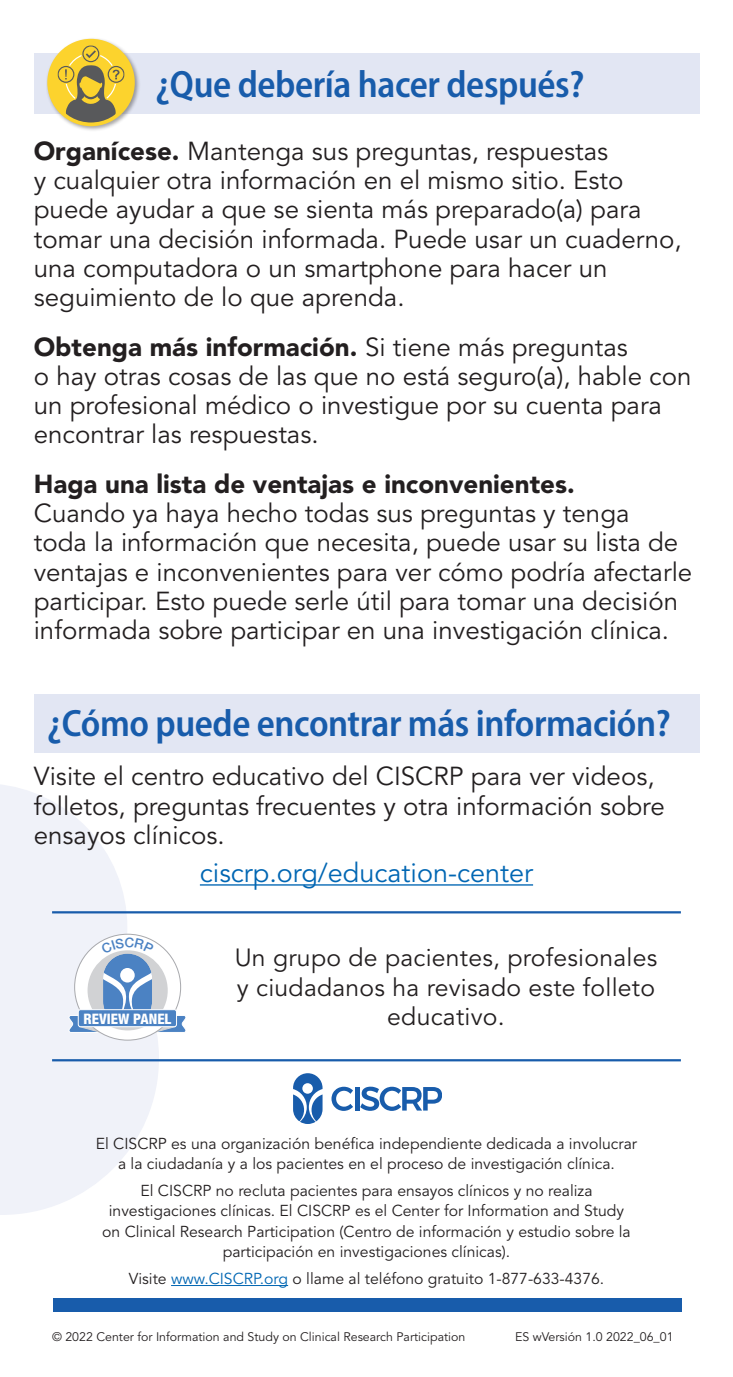
<style>
.page{position:relative;width:733px;height:1377px;background:#fff}
.page>*{position:absolute;margin:0;border:0;box-sizing:border-box;transform-origin:0 0}
.subhead{font:38.25px "Myriad Variable Concept";letter-spacing:-.01em;color:#185cab}
.body_copy{font:27px "Avenir LT Std";color:#0166b3}
.body_copy-2{font:25.88px/29.2px "Avenir LT Std";color:#231f20}
.body_copy-3{font:24.75px/29.2px "Avenir LT Std";letter-spacing:.01em;color:#231f20}
.RESOURCE_Body{font:15.75px/20.2px "Avenir LT Std";color:#231f20;text-align:center}
.t1{font:800 condensed 14.4px "Helvetica Neue LT Std";color:#fff}
.body_copy-4{font:12.38px "Avenir LT Std";color:#231f20}
.s1{font-weight:900}
.s2{color:#0166b3}
</style>
<div class="page">
<svg style="left:0;top:752px;width:159px;height:463px;fill:#f0f2f9"></svg>
<div style="left:53px;top:1298px;width:628px;height:14px;background:#185cab"></div>
<hr style="left:52px;top:911px;width:628px;height:2px;background:#185cab">
<hr style="left:52px;top:1059px;width:628px;height:2px;background:#185cab">
<svg style="left:331px;top:1087px;width:22px;height:24px"></svg>
<div style="left:354px;top:1087px;width:5px;height:24px;background:#185cab"></div>
<svg style="left:360px;top:1087px;width:81px;height:24px"></svg>
<svg style="left:294px;top:1073px;width:28px;height:51px"></svg>
<hr style="left:171px;top:1285px;width:117px;height:1px;background:#0166b3">
<div style="left:34px;top:53px;width:665px;height:61px;background:#e2e6f3"></div>
<div style="left:34px;top:694px;width:665px;height:58px;background:#e2e6f3"></div>
<hr style="left:200px;top:884px;width:333px;height:2px;background:#0166b3">
<div style="left:46px;top:37px;width:94px;height:95px;background:#231f20;opacity:.4"></div>
<div style="left:47px;top:39px;width:88px;height:87px;background:#fcd32d;border-radius:50%"></div>
<svg style="left:57px;top:45px;width:67px;height:78px"></svg>
<svg style="left:75px;top:934px;width:105px;height:106px"></svg>
<svg style="left:67px;top:937px;width:119px;height:96px"></svg>
<p class="subhead" style="left:155px;top:62px;width:430px">¿Que debería hacer después?</p>
<p class="body_copy-2" style="left:34px;top:137px;width:649px"><span class="s1">Organícese.</span> Mantenga sus preguntas, respuestas<br>y cualquier otra información en el mismo sitio. Esto puede ayudar a que se sienta más preparado(a) para tomar una decisión informada. Puede usar un cuaderno, una computadora o un smartphone para hacer un seguimiento de lo que aprenda.</p>
<p class="body_copy-2" style="left:34px;top:333px;width:659px"><span class="s1">Obtenga más información.</span> Si tiene más preguntas<br>o hay otras cosas de las que no está seguro(a), hable con un profesional médico o investigue por su cuenta para encontrar las respuestas.</p>
<p class="body_copy-2" style="left:34px;top:470px;width:659px"><span class="s1">Haga una lista de ventajas e inconvenientes.<br></span>Cuando ya haya hecho todas sus preguntas y tenga<br>toda la información que necesita, puede usar su lista de ventajas e inconvenientes para ver cómo podría afectarle participar. Esto puede serle útil para tomar una decisión informada sobre participar en una investigación clínica.</p>
<p class="subhead" style="left:47px;top:701px;width:624px">¿Cómo puede encontrar más información?</p>
<p class="body_copy-2" style="left:34px;top:763px;width:632px">Visite el centro educativo del CISCRP para ver videos, folletos, preguntas frecuentes y otra información sobre ensayos clínicos.</p>
<p class="body_copy" style="left:200px;top:857px;width:334px">ciscrp.org/education-center</p>
<p class="body_copy-3" style="left:235px;top:944px;width:424px">Un grupo de pacientes, profesionales y ciudadanos ha revisado este folleto</p>
<p class="t1" style="left:84px;top:1010px;width:89px">REVIEW PANEL</p>
<p class="body_copy-3" style="left:387px;top:1002px;width:119px">educativo.</p>
<p class="RESOURCE_Body" style="left:96px;top:1134px;width:542px">El CISCRP es una organización benéfica independiente dedicada a involucrar a la ciudadanía y a los pacientes en el proceso de investigación clínica.</p>
<p class="RESOURCE_Body" style="left:102px;top:1181px;width:530px">El CISCRP no recluta pacientes para ensayos clínicos y no realiza investigaciones clínicas. El CISCRP es el Center for Information and Study on Clinical Research Participation (Centro de información y estudio sobre la participación en investigaciones clínicas).</p>
<p class="RESOURCE_Body" style="left:129px;top:1269px;width:477px">Visite <span class="s2">www.CISCRP.org</span> o llame al teléfono gratuito 1-877-633-4376.</p>
<p class="body_copy-4" style="left:52px;top:1330px;width:415px">© 2022 Center for Information and Study on Clinical Research Participation</p>
<p class="body_copy-4" style="left:515px;top:1330px;width:160px">ES wVersión 1.0 2022_06_01</p>
</div>
